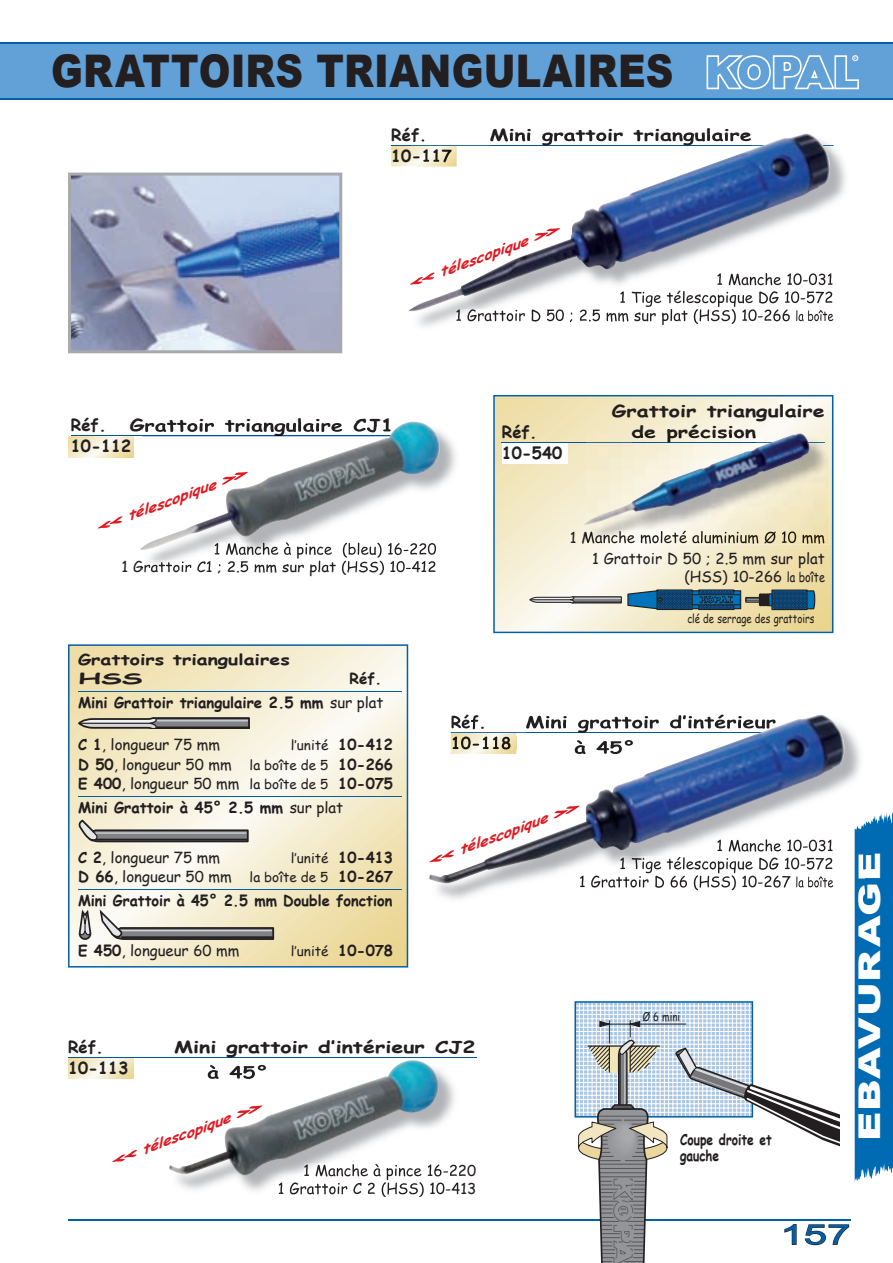
<style>
.page{position:relative;width:893px;height:1263px;background:#fff}
.page>*{position:absolute;margin:0;border:0;box-sizing:border-box;transform-origin:0 0}
.t1{font:900 45px "Arial";letter-spacing:.005em;color:#231f20;scale:.85 1}
.t2{font:900 30px "Arial";letter-spacing:.02em;color:#fff;scale:1.35 1}
.t3{font:27.3px "Arial";color:#015fa8;scale:1.54 1}
.t4{font:700 16.5px "Comic Sans MS";color:#231f20;scale:1.3 1}
.t5{font:700 16.5px/21px "Comic Sans MS";color:#231f20}
.t6{font:15px/18px "Comic Sans MS";color:#231f20;text-align:right}
.t7{font:700 15px/24px "Comic Sans MS";color:#231f20;text-align:right}
.t8{font:700 15px/19.5px "Comic Sans MS";color:#231f20;scale:1.3 1}
.t9{font:700 15px/16.5px "Comic Sans MS";color:#231f20;scale:.8 1}
.t10{font:italic 700 13.5px "Comic Sans MS";color:#e01921;scale:3 1}
.t11{font:13.5px "Comic Sans MS";color:#231f20}
.t12{font:12px "Comic Sans MS";color:#231f20;scale:.8 1}
.s1{font-size:13.5px}
.s2{font-weight:400}
.s3{font-weight:700}
.s4{font-weight:700;font-size:15px}
.s5{font-weight:400;font-size:13.5px}
</style>
<div class="page">
<div style="left:0;top:44px;width:893px;height:55px;background:#61a1d7"></div>
<hr style="left:0;top:43px;width:893px;height:1px;background:#0161aa">
<hr style="left:0;top:98px;width:893px;height:2px;background:#0161aa">
<hr style="left:68px;top:1219px;width:782px;height:1px;background:#0161aa">
<svg style="left:706px;top:55px;width:153px;height:34px"></svg>
<svg style="left:493px;top:395px;width:340px;height:238px;background:#ebe6c9"></svg>
<svg style="left:391px;top:146px;width:17px;height:21px"></svg>
<hr style="left:391px;top:145px;width:442px;height:1px;background:#0154a0">
<svg style="left:68px;top:436px;width:66px;height:21px"></svg>
<hr style="left:71px;top:436px;width:366px;height:1px;background:#0154a0">
<img style="left:215px;top:550px;width:221px;height:9px">
<img style="left:142px;top:561px;width:293px;height:8px">
<img style="left:140px;top:421px;width:303px;height:129px">
<img style="left:830px;top:273px;width:3px;height:12px">
<img style="left:456px;top:311px;width:334px;height:14px">
<img style="left:796px;top:311px;width:37px;height:10px">
<img style="left:408px;top:133px;width:422px;height:178px">
<div style="left:745px;top:597px;width:16px;height:6px;border:1px solid #231f20"></div>
<div style="left:746px;top:598px;width:14px;height:3px;border:1px solid #231f20"></div>
<svg style="left:758px;top:589px;width:58px;height:22px"></svg>
<svg style="left:529px;top:588px;width:213px;height:23px;background:#7f99a5"></svg>
<hr style="left:575px;top:598px;width:45px;height:1px;background:#dcdddf">
<hr style="left:574px;top:602px;width:47px;height:1px;background:#231f20">
<img style="left:429px;top:714px;width:416px;height:170px">
<div style="left:502px;top:442px;width:65px;height:22px;background:#fff"></div>
<hr style="left:502px;top:442px;width:323px;height:1px;background:#0154a0">
<svg style="left:68px;top:1058px;width:66px;height:21px"></svg>
<hr style="left:68px;top:1057px;width:408px;height:1px;background:#0154a0">
<svg style="left:574px;top:808px;width:319px;height:455px"></svg>
<svg style="left:68px;top:173px;width:274px;height:180px;background:#97a3bf"></svg>
<img style="left:586px;top:435px;width:243px;height:109px">
<img style="left:812px;top:442px;width:13px;height:1px">
<img style="left:586px;top:531px;width:238px;height:13px">
<img style="left:583px;top:431px;width:229px;height:94px">
<img style="left:304px;top:1164px;width:153px;height:16px">
<img style="left:279px;top:1182px;width:180px;height:13px">
<img style="left:169px;top:1060px;width:272px;height:115px">
<svg style="left:68px;top:644px;width:340px;height:323px;background:#f0e9ce"></svg>
<hr style="left:78px;top:691px;width:323px;height:1px;background:#015fa8">
<hr style="left:78px;top:796px;width:323px;height:1px;background:#015fa8">
<hr style="left:78px;top:889px;width:323px;height:1px;background:#015fa8">
<svg style="left:78px;top:819px;width:172px;height:23px;background:#aeaca4"></svg>
<hr style="left:96px;top:832px;width:150px;height:2px;background:#dcdddf">
<hr style="left:97px;top:839px;width:150px;height:1px;background:#231f20">
<svg style="left:79px;top:717px;width:171px;height:12px;background:#7f7e7b"></svg>
<hr style="left:157px;top:720px;width:90px;height:1px;background:#dcdddf">
<hr style="left:157px;top:726px;width:92px;height:2px;background:#231f20">
<div style="left:79px;top:927px;width:12px;height:13px;border:2px solid #231f20;border-radius:50%"></div>
<svg style="left:79px;top:909px;width:13px;height:28px"></svg>
<svg style="left:98px;top:909px;width:176px;height:31px;background:#bbb7ab"></svg>
<h1 class="t1" style="left:51px;top:38px;width:734px">GRATTOIRS TRIANGULAIRES</h1>
<p class="t5" style="left:391px;top:124px;width:37px">Réf.</p>
<p class="t4" style="left:489px;top:123px;width:203px">Mini grattoir triangulaire</p>
<p class="t10" style="left:400px;top:276px;width:58px;rotate:-20deg">&lt;&lt;télescopique&gt;&gt;</p>
<p class="t5" style="left:71px;top:414px;width:62px">Réf.<br>10-112</p>
<p class="t10" style="left:88px;top:520px;width:58px;rotate:-20deg">&lt;&lt;télescopique&gt;&gt;</p>
<p class="t6" style="left:122px;top:557px;width:316px">1 Grattoir C1 ; 2.5 mm sur plat (HSS) 10-412</p>
<p class="t4" style="left:612px;top:399px;width:165px">Grattoir triangulaire</p>
<p class="t5" style="left:502px;top:421px;width:37px">Réf.</p>
<p class="t4" style="left:631px;top:420px;width:97px">de précision</p>
<p class="t5" style="left:502px;top:442px;width:62px">10-540</p>
<p class="t6" style="left:592px;top:549px;width:234px">1 Grattoir D 50 ; 2.5 mm sur plat (HSS) 10-266 <span class="s1">la boîte</span></p>
<p class="t12" style="left:687px;top:610px;width:160px">clé de serrage des grattoirs</p>
<p class="t8" style="left:78px;top:649px;width:164px">Grattoirs triangulaires<br>HSS</p>
<p class="t7" style="left:78px;top:666px;width:307px">Réf.<br>Mini Grattoir triangulaire 2.5 mm <span class="s2">sur plat</span></p>
<p class="t6" style="left:78px;top:735px;width:143px"><span class="s3">C 1</span>, longueur 75 mm</p>
<p class="t11" style="left:291px;top:735px;width:104px">l’unité <span class="s4">10-412</span></p>
<p class="t6" style="left:78px;top:754px;width:317px;line-height:19.5px;text-align:left"><span class="s3">D 50</span>, longueur 50 mm <span class="s1">la boîte de 5</span> <span class="s3">10-266<br>E 400</span>, longueur 50 mm <span class="s1">la boîte de 5</span> <span class="s3">10-075</span></p>
<p class="t7" style="left:78px;top:795px;width:267px">Mini Grattoir à 45° 2.5 mm <span class="s2">sur plat</span></p>
<p class="t6" style="left:78px;top:848px;width:143px"><span class="s3">C 2</span>, longueur 75 mm</p>
<p class="t11" style="left:291px;top:848px;width:104px">l’unité <span class="s4">10-413</span></p>
<p class="t7" style="left:78px;top:864px;width:317px;text-align:left">D 66<span class="s2">, longueur 50 mm</span> <span class="s5">la boîte de 5</span> 10-267<br>Mini Grattoir à 45° 2.5 mm Double fonction</p>
<p class="t6" style="left:78px;top:941px;width:163px"><span class="s3">E 450</span>, longueur 60 mm</p>
<p class="t11" style="left:291px;top:941px;width:104px">l’unité <span class="s4">10-078</span></p>
<p class="t10" style="left:420px;top:853px;width:58px;rotate:-20deg">&lt;&lt;télescopique&gt;&gt;</p>
<p class="t5" style="left:68px;top:1036px;width:37px">Réf.</p>
<p class="t4" style="left:174px;top:1035px;width:233px">Mini grattoir d’intérieur CJ2</p>
<p class="t5" style="left:68px;top:1057px;width:62px">10-113</p>
<p class="t10" style="left:103px;top:1153px;width:58px;rotate:-20deg">&lt;&lt;télescopique&gt;&gt;</p>
<p class="t12" style="left:642px;top:1008px;width:49px">Ø 6 mini</p>
<p class="t9" style="left:680px;top:1130px;width:116px">Coupe droite et gauche</p>
<h2 class="t2" style="left:847px;top:1141px;width:216px;rotate:-90deg">EBAVURAGE</h2>
<h3 class="t3" style="left:780px;top:1217px;width:47px">157</h3>
</div>
